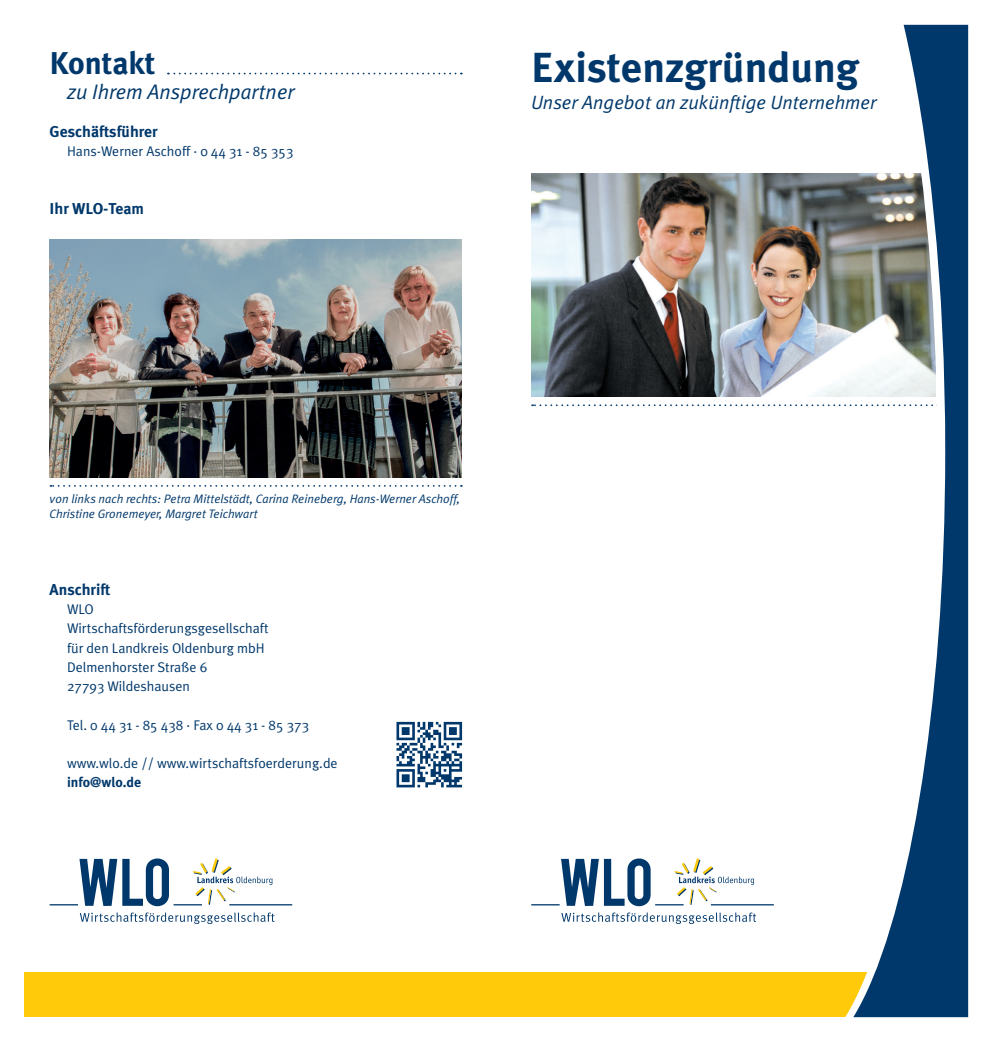
<style>
.page{position:relative;width:993px;height:1042px;background:#fff}
.page>*{position:absolute;margin:0;border:0;box-sizing:border-box;transform-origin:0 0}
.t1{font:700 42px "Meta Plus";color:#01386b}
.headline_18_20{font:700 31.5px "Meta Plus";color:#01386b}
.subline_12_14_pt{font:italic 21px "Meta Plus Normal";color:#01386b}
.t2{font:italic 19.25px "Meta Plus Normal";color:#01386b}
.t3{font:700 15.75px "Meta Plus";color:#01386b}
.t4{font:14px "Meta Plus Normal";color:#01386b}
.t5{font:700 14px "Meta Plus";color:#01386b}
.t6{font:italic 12.25px "Meta Plus Normal";color:#01386b}
</style>
<div class="page">
<div style="left:25px;top:972px;width:942px;height:45px;background:#feca0a"></div>
<img style="left:531px;top:174px;width:314px;height:223px">
<svg style="left:561px;top:912px;width:195px;height:12px"></svg>
<svg style="left:531px;top:858px;width:223px;height:48px"></svg>
<hr style="left:710px;top:904px;width:63px;height:1px;background:#01386b">
<svg style="left:532px;top:404px;width:313px;height:2px"></svg>
<svg style="left:845px;top:173px;width:8px;height:844px"></svg>
<svg style="left:853px;top:25px;width:114px;height:992px"></svg>
<svg style="left:80px;top:912px;width:194px;height:12px"></svg>
<svg style="left:50px;top:858px;width:222px;height:48px"></svg>
<hr style="left:229px;top:904px;width:63px;height:1px;background:#01386b">
<svg style="left:50px;top:485px;width:411px;height:2px"></svg>
<svg style="left:396px;top:722px;width:66px;height:65px"></svg>
<svg style="left:168px;top:73px;width:293px;height:1px"></svg>
<img style="left:50px;top:239px;width:411px;height:238px">
<p class="headline_18_20" style="left:50px;top:45px;width:107px">Kontakt</p>
<p class="t1" style="left:531px;top:43px;width:329px">Existenzgründung</p>
<p class="subline_12_14_pt" style="left:67px;top:79px;width:229px">zu Ihrem Ansprechpartner</p>
<p class="t3" style="left:50px;top:122px;width:110px">Geschäftsführer</p>
<p class="t4" style="left:67px;top:143px;width:228px">Hans-Werner Aschoff · 0 44 31 - 85 353</p>
<p class="t2" style="left:531px;top:91px;width:346px">Unser Angebot an zukünftige Unternehmer</p>
<p class="t3" style="left:50px;top:199px;width:96px">Ihr WLO-Team</p>
<p class="t6" style="left:50px;top:492px;width:412px">von links nach rechts: Petra Mittelstädt, Carina Reineberg, Hans-Werner Aschoff,</p>
<p class="t6" style="left:50px;top:507px;width:209px">Christine Gronemeyer, Margret Teichwart</p>
<p class="t3" style="left:50px;top:580px;width:62px">Anschrift</p>
<p class="t4" style="left:67px;top:601px;width:28px">WLO</p>
<p class="t4" style="left:67px;top:620px;width:203px">Wirtschaftsförderungsgesellschaft</p>
<p class="t4" style="left:67px;top:640px;width:199px">für den Landkreis Oldenburg mbH</p>
<p class="t4" style="left:67px;top:659px;width:142px">Delmenhorster Straße 6</p>
<p class="t4" style="left:67px;top:678px;width:124px">27793 Wildeshausen</p>
<p class="t4" style="left:67px;top:717px;width:244px">Tel. 0 44 31 - 85 438 · Fax 0 44 31 - 85 373</p>
<p class="t4" style="left:67px;top:755px;width:272px">www.wlo.de // www.wirtschaftsfoerderung.de</p>
<p class="t5" style="left:67px;top:774px;width:76px">info@wlo.de</p>
</div>
